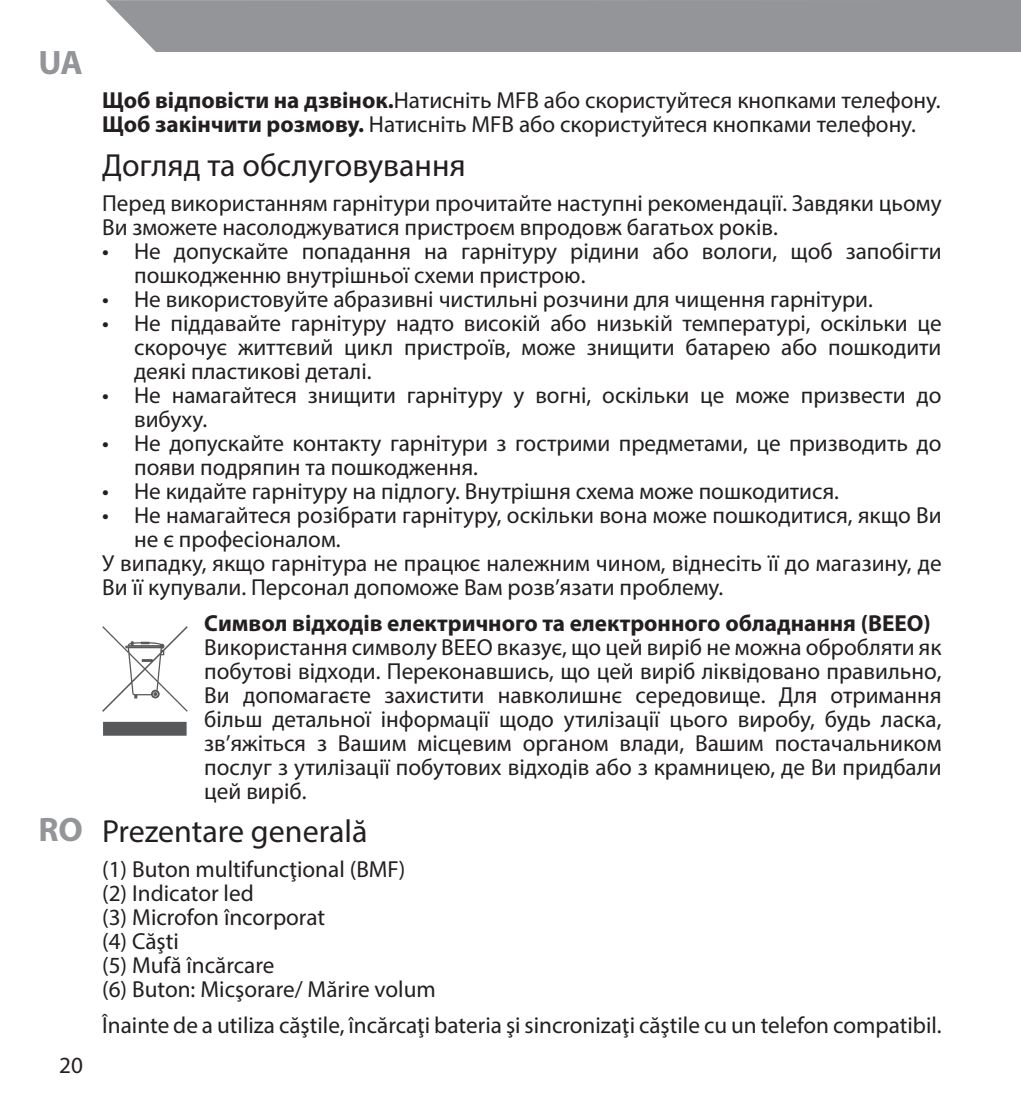
<style>
.page{position:relative;width:1021px;height:1112px;background:#fff}
.page>*{position:absolute;margin:0;border:0;box-sizing:border-box;transform-origin:0 0}
.t1{font:700 34px "Myriad Pro";color:#939598}
.t2{font:32px "Myriad Pro";color:#231f20}
.t3{font:23.2px/24px "Myriad Pro";color:#231f20}
.t4{font:700 23.2px "Myriad Pro";color:#231f20}
.s1{font-weight:700}
.s2{font-size:24px}
</style>
<div class="page">
<div style="left:106px;top:0;width:914px;height:51px;background:#939598"></div>
<svg style="left:102px;top:626px;width:86px;height:109px"></svg>
<h1 class="t1" style="left:38px;top:40px;width:46px">UA</h1>
<h1 class="t1" style="left:38px;top:807px;width:46px">RO</h1>
<p class="t3" style="left:59px;top:1052px;width:25px">20</p>
<p class="t3" style="left:102px;top:88px;width:840px"><span class="s1">Щоб відповісти на дзвінок.</span>Натисніть MFB або скористуйтеся кнопками телефону.<br><span class="s1">Щоб закінчити розмову.</span> Натисніть MFB або скористуйтеся кнопками телефону.</p>
<h2 class="t2" style="left:102px;top:145px;width:365px">Догляд та обслуговування</h2>
<p class="t3" style="left:102px;top:191px;width:841px">Перед використанням гарнітури прочитайте наступні рекомендації. Завдяки цьому<br>Ви зможете насолоджуватися пристроєм впродовж багатьох років.</p>
<p class="t3" style="left:134px;top:239px;width:809px;text-indent:-32px"><span class="s2">•</span> Не допускайте попадання на гарнітуру рідини або вологи, щоб запобігти пошкодженню внутрішньої схеми пристрою.</p>
<p class="t3" style="left:102px;top:287px;width:772px"><span class="s2">•</span> Не використовуйте абразивні чистильні розчини для чищення гарнітури.</p>
<p class="t3" style="left:134px;top:311px;width:809px;text-align:justify;text-indent:-32px"><span class="s2">•</span> Не піддавайте гарнітуру надто високій або низькій температурі, оскільки це скорочує життєвий цикл пристроїв, може знищити батарею або пошкодити деякі пластикові деталі.</p>
<p class="t3" style="left:134px;top:383px;width:808px;text-indent:-32px"><span class="s2">•</span> Не намагайтеся знищити гарнітуру у вогні, оскільки це може призвести до вибуху.</p>
<p class="t3" style="left:134px;top:431px;width:809px;text-indent:-32px"><span class="s2">•</span> Не допускайте контакту гарнітури з гострими предметами, це призводить до появи подряпин та пошкодження.</p>
<p class="t3" style="left:102px;top:479px;width:738px"><span class="s2">•</span> Не кидайте гарнітуру на підлогу. Внутрішня схема може пошкодитися.</p>
<p class="t3" style="left:102px;top:503px;width:841px"><span class="s2">•</span> Не намагайтеся розібрати гарнітуру, оскільки вона може пошкодитися, якщо Ви</p>
<p class="t3" style="left:134px;top:527px;width:208px">не є професіоналом.</p>
<p class="t3" style="left:102px;top:551px;width:841px">У випадку, якщо гарнітура не працює належним чином, віднесіть її до магазину, де</p>
<p class="t3" style="left:102px;top:575px;width:622px">Ви її купували. Персонал допоможе Вам розв’язати проблему.</p>
<p class="t4" style="left:204px;top:607px;width:728px">Символ відходів електричного та електронного обладнання (ВЕЕО)</p>
<p class="t3" style="left:204px;top:634px;width:738px;text-align:justify">Використання символу ВЕЕО вказує, що цей виріб не можна обробляти як побутові відходи. Переконавшись, що цей виріб ліквідовано правильно, Ви допомагаєте захистити навколишнє середовище. Для отримання більш детальної інформації щодо утилізації цього виробу, будь ласка, зв’яжіться з Вашим місцевим органом влади, Вашим постачальником послуг з утилізації побутових відходів або з крамницею, де Ви придбали цей виріб.</p>
<h2 class="t2" style="left:102px;top:811px;width:267px">Prezentare generală</h2>
<p class="t3" style="left:102px;top:857px;width:335px">(1) Buton multifuncţional (BMF) (2) Indicator led<br>(3) Microfon încorporat<br>(4) Căşti<br>(5) Mufă încărcare<br>(6) Buton: Micşorare/ Mărire volum</p>
<p class="t3" style="left:102px;top:1012px;width:841px">Înainte de a utiliza căştile, încărcaţi bateria şi sincronizaţi căştile cu un telefon compatibil.</p>
</div>
